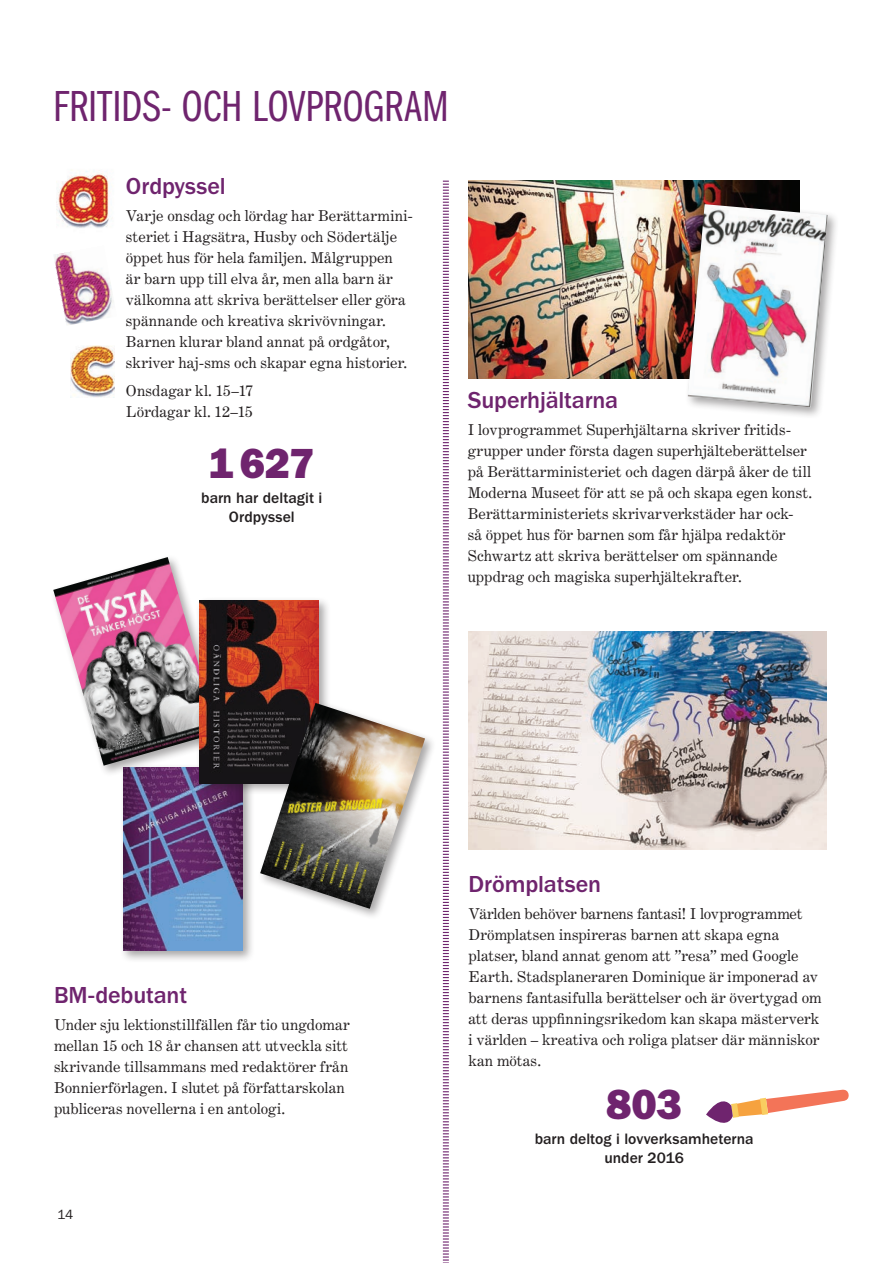
<style>
.page{position:relative;width:893px;height:1263px;background:#fff}
.page>*{position:absolute;margin:0;border:0;box-sizing:border-box;transform-origin:0 0}
.t1{font:45px "ITC Franklin Gothic Std Bk Cp";color:#6f246e}
.t2{font:42.45px "ITC Franklin Gothic Std Hvy";letter-spacing:-.005em;color:#6f246e}
.t3{font:500 24px "ITC Franklin Gothic Std";letter-spacing:-.005em;color:#6f246e}
.t4{font:500 15.6px/18.8px "ITC Franklin Gothic Std";color:#231f20;text-align:center}
.t5{font:15px/21px "Century Expanded LT Std";letter-spacing:.005em;color:#231f20}
.t6{font:13.5px "ITC Franklin Gothic Std";color:#231f20}
</style>
<div class="page">
<svg style="left:442px;top:180px;width:7px;height:1083px"></svg>
<svg style="left:706px;top:1089px;width:143px;height:34px"></svg>
<img style="left:56px;top:170px;width:54px;height:58px">
<img style="left:54px;top:252px;width:60px;height:73px">
<img style="left:70px;top:345px;width:45px;height:53px">
<img style="left:469px;top:631px;width:358px;height:218px">
<img style="left:468px;top:181px;width:331px;height:197px">
<div style="left:684px;top:201px;width:156px;height:218px;background:#231f20;opacity:.4"></div>
<img style="left:688px;top:204px;width:140px;height:203px">
<img style="left:53px;top:557px;width:142px;height:209px">
<div style="left:120px;top:764px;width:135px;height:199px;background:#231f20;opacity:.4"></div>
<img style="left:124px;top:768px;width:119px;height:182px">
<div style="left:195px;top:596px;width:136px;height:199px;background:#231f20;opacity:.4"></div>
<img style="left:199px;top:600px;width:119px;height:183px">
<div style="left:257px;top:700px;width:180px;height:220px;background:#231f20;opacity:.4"></div>
<img style="left:260px;top:703px;width:165px;height:206px">
<h1 class="t1" style="left:53px;top:81px;width:397px">FRITIDS- OCH LOVPROGRAM</h1>
<h3 class="t3" style="left:126px;top:173px;width:101px">Ordpyssel</h3>
<p class="t5" style="left:126px;top:205px;width:287px">Varje onsdag och lördag har Berättarmini&shy;steriet i Hagsätra, Husby och Södertälje öppet hus för hela familjen. Målgruppen<br>är barn upp till elva år, men alla barn är välkomna att skriva berättelser eller göra spännande och kreativa skrivövningar.<br>Barnen klurar bland annat på ordgåtor, skriver haj-sms och skapar egna historier.</p>
<p class="t5" style="left:126px;top:380px;width:128px">Onsdagar kl. 15–17<br>Lördagar kl. 12–15</p>
<h2 class="t2" style="left:209px;top:439px;width:107px">1627</h2>
<p class="t4" style="left:201px;top:489px;width:123px">barn har deltagit i<br>Ordpyssel</p>
<h3 class="t3" style="left:468px;top:386px;width:152px">Superhjältarna</h3>
<p class="t5" style="left:468px;top:419px;width:346px">I lovprogrammet Superhjältarna skriver fritids&shy;grupper under första dagen superhjälteberättelser på Berättarministeriet och dagen därpå åker de till Moderna Museet för att se på och skapa egen konst.<br>Berättarministeriets skrivarverkstäder har ock-<br>så öppet hus för barnen som får hjälpa redaktör Schwartz att skriva berättelser om spännande uppdrag och magiska superhjältekrafter.</p>
<h3 class="t3" style="left:54px;top:981px;width:135px">BM-debutant</h3>
<p class="t5" style="left:54px;top:1014px;width:297px">Under sju lektionstillfällen får tio ungdomar mellan 15 och 18 år chansen att utveckla sitt skrivande tillsammans med redaktörer från Bonnierförlagen. I slutet på författarskolan publiceras novellerna i en antologi.</p>
<p class="t6" style="left:57px;top:1207px;width:17px">14</p>
<h3 class="t3" style="left:469px;top:870px;width:134px">Drömplatsen</h3>
<p class="t5" style="left:469px;top:903px;width:355px">Världen behöver barnens fantasi! I lovprogrammet Drömplatsen inspireras barnen att skapa egna platser, bland annat genom att ”resa” med Google Earth. Stadsplaneraren Dominique är imponerad av barnens fantasifulla berättelser och är övertygad om att deras uppfinningsrikedom kan skapa mästerverk i världen – kreativa och roliga platser där människor kan mötas.</p>
<h2 class="t2" style="left:606px;top:1079px;width:77px">803</h2>
<p class="t4" style="left:535px;top:1129px;width:220px">barn deltog i lovverksamheterna under 2016</p>
</div>
